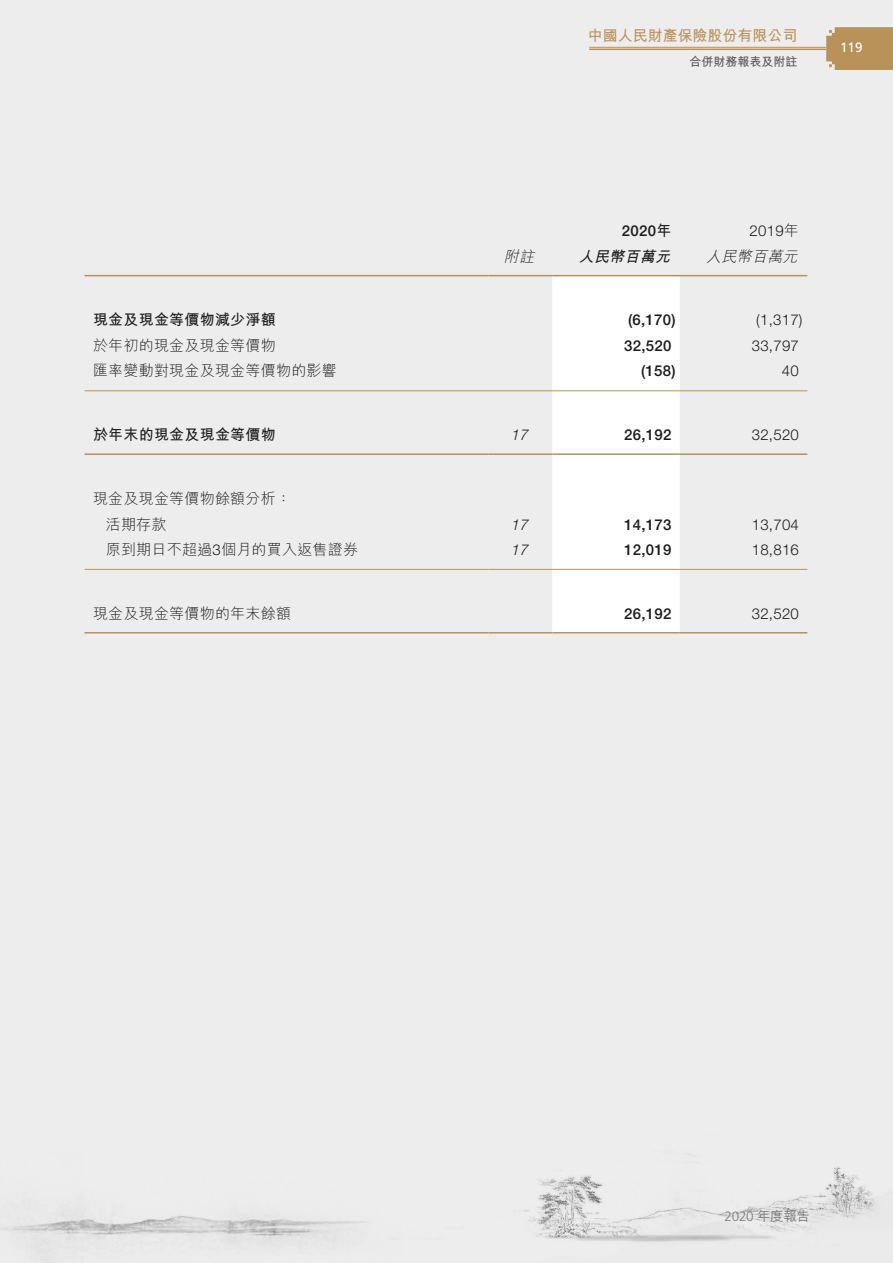
<style>
.page{position:relative;width:893px;height:1263px;background:#ededed}
.page>*{position:absolute;margin:0;border:0;box-sizing:border-box;transform-origin:0 0}
.t1{font:300 15px/25.5px "M Hei HK";letter-spacing:.015em;color:#1c1c1b}
.t2{font:500 15px "Helvetica Neue LT Std";letter-spacing:.015em;color:#1c1c1b}
.t3{font:300 15px "Helvetica Neue LT Std";letter-spacing:.015em;color:#1c1c1b}
.t4{font:700 15px "M Hei HK";letter-spacing:.015em;color:#1c1c1b}
.t5{font:700 15px "M Hei HK";letter-spacing:-.005em;color:#b9925a}
.t6{font:italic 300 15px "M Hei HK";color:#1c1c1b}
.t7{font:italic 700 15px "M Hei HK";color:#1c1c1b}
.t8{font:italic 300 15px "Helvetica Neue LT Std";color:#1c1c1b}
.t9{font:300 13.5px "Frutiger LT Std";color:#7c7b7b}
.t10{font:13.5px "Frutiger LT Std";color:#fff}
.t11{font:700 12px "M Hei HK";letter-spacing:-.005em;color:#575756}
.s1{font-family:"M Hei HK";font-weight:700}
.s2{font-family:"M Hei HK"}
.s3{font-family:"Helvetica Neue LT Std"}
.s4{font-family:"M Hei HK";font-weight:500}
</style>
<div class="page">
<svg style="left:826px;top:27px;width:67px;height:43px;background:#bb9661"></svg>
<hr style="left:589px;top:47px;width:237px;height:1px;background:#b9925a">
<hr style="left:589px;top:49px;width:237px;height:1px;background:#b9925a">
<div style="left:552px;top:276px;width:128px;height:356px;background:#fff"></div>
<hr style="left:85px;top:275px;width:403px;height:1px;background:#b9925a">
<hr style="left:488px;top:275px;width:64px;height:1px;background:#b9925a">
<hr style="left:552px;top:275px;width:128px;height:1px;background:#b9925a">
<hr style="left:680px;top:275px;width:127px;height:1px;background:#b9925a">
<hr style="left:85px;top:390px;width:403px;height:1px;background:#b9925a">
<hr style="left:488px;top:390px;width:64px;height:1px;background:#b9925a">
<hr style="left:552px;top:390px;width:128px;height:1px;background:#b9925a">
<hr style="left:680px;top:390px;width:127px;height:1px;background:#b9925a">
<hr style="left:85px;top:453px;width:403px;height:2px;background:#b9925a">
<hr style="left:488px;top:453px;width:64px;height:2px;background:#b9925a">
<hr style="left:552px;top:453px;width:128px;height:2px;background:#b9925a">
<hr style="left:680px;top:453px;width:127px;height:2px;background:#b9925a">
<hr style="left:85px;top:569px;width:403px;height:1px;background:#b9925a">
<hr style="left:488px;top:569px;width:64px;height:1px;background:#b9925a">
<hr style="left:552px;top:569px;width:128px;height:1px;background:#b9925a">
<hr style="left:680px;top:569px;width:127px;height:1px;background:#b9925a">
<hr style="left:85px;top:632px;width:403px;height:1px;background:#b9925a">
<hr style="left:488px;top:632px;width:64px;height:1px;background:#b9925a">
<hr style="left:552px;top:632px;width:128px;height:1px;background:#b9925a">
<hr style="left:680px;top:632px;width:127px;height:1px;background:#b9925a">
<p class="t5" style="left:588px;top:24px;width:211px">中國人民財產保險股份有限公司</p>
<p class="t11" style="left:690px;top:53px;width:109px">合併財務報表及附註</p>
<p class="t10" style="left:840px;top:40px;width:24px">119</p>
<p class="t2" style="left:622px;top:222px;width:51px">2020<span class="s1">年</span></p>
<p class="t3" style="left:749px;top:222px;width:51px">2019<span class="s2">年</span></p>
<p class="t6" style="left:504px;top:246px;width:36px">附註</p>
<p class="t7" style="left:579px;top:245px;width:97px">人民幣百萬元</p>
<p class="t6" style="left:706px;top:246px;width:97px">人民幣百萬元</p>
<p class="t4" style="left:93px;top:309px;width:184px">現金及現金等價物減少淨額</p>
<p class="t2" style="left:628px;top:311px;width:49px">(6,170)</p>
<p class="t3" style="left:756px;top:311px;width:48px">(1,317)</p>
<p class="t1" style="left:93px;top:332px;width:184px">於年初的現金及現金等價物</p>
<p class="t2" style="left:624px;top:337px;width:49px">32,520</p>
<p class="t3" style="left:752px;top:336px;width:49px">33,797</p>
<p class="t1" style="left:93px;top:358px;width:245px">匯率變動對現金及現金等價物的影響</p>
<p class="t2" style="left:641px;top:362px;width:36px">(158)</p>
<p class="t3" style="left:782px;top:362px;width:18px">40</p>
<p class="t4" style="left:93px;top:424px;width:184px">於年末的現金及現金等價物</p>
<p class="t8" style="left:511px;top:426px;width:23px">17</p>
<p class="t2" style="left:624px;top:426px;width:49px">26,192</p>
<p class="t3" style="left:752px;top:426px;width:49px">32,520</p>
<p class="t1" style="left:106px;top:485px;width:187px;text-indent:-13px">現金及現金等價物餘額分析：活期存款</p>
<p class="t8" style="left:511px;top:515px;width:23px">17</p>
<p class="t2" style="left:624px;top:515px;width:49px">14,173</p>
<p class="t3" style="left:752px;top:515px;width:49px">13,704</p>
<p class="t1" style="left:106px;top:536px;width:254px">原到期日不超過<span class="s3">3</span>個月的買入返售證券</p>
<p class="t8" style="left:511px;top:540px;width:23px">17</p>
<p class="t2" style="left:624px;top:541px;width:49px">12,019</p>
<p class="t3" style="left:752px;top:540px;width:49px">18,816</p>
<p class="t1" style="left:93px;top:600px;width:200px">現金及現金等價物的年末餘額</p>
<p class="t2" style="left:624px;top:604px;width:49px">26,192</p>
<p class="t3" style="left:752px;top:604px;width:49px">32,520</p>
<p class="t9" style="left:724px;top:1208px;width:87px">2020 <span class="s4">年度報告</span></p>
</div>
